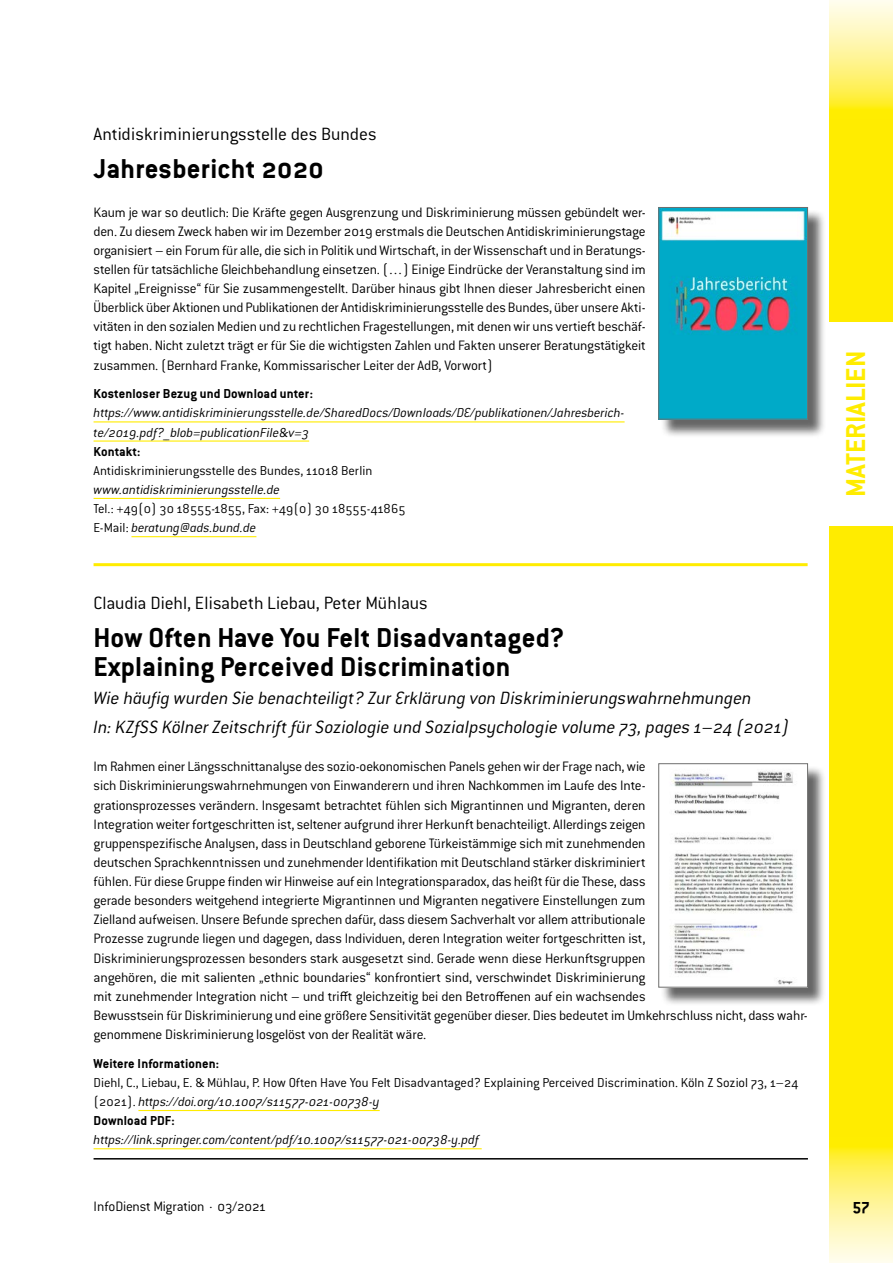
<style>
.page{position:relative;width:893px;height:1263px;background:#fff}
.page>*{position:absolute;margin:0;border:0;box-sizing:border-box;transform-origin:0 0}
.T02_Veranstaltungstitel{font:700 30px/28.7px "Conduit ITC Pro";letter-spacing:.01em;color:#000}
.t1{font:700 30px "Conduit ITC Pro";color:#ffec00}
.T03_Beschreibung_der_Veranstaltung{font:italic 300 19.5px "Conduit ITC Pro";color:#000}
.T01_Veranstalter_2ter{font:300 19.5px "Conduit ITC Pro";letter-spacing:-.01em;color:#000}
.T01_Veranstalter{font:300 19.5px "Conduit ITC Pro";color:#000}
.t2{font:700 18px "Conduit ITC Pro";color:#000}
.T05_Fließtext{font:300 15px/19.2px "Conduit ITC Pro";letter-spacing:-.015em;color:#000;text-align:justify}
.T07_Daten{font:italic 300 14.25px/19px "Conduit ITC Pro";color:#000}
.T07_Daten-2{font:300 14.25px/19px "Conduit ITC Pro";color:#000}
.T07_Daten-3{font:700 14.25px "Conduit ITC Pro";letter-spacing:.01em;color:#000}
.s1{font-style:normal}
.s2{font-style:italic}
</style>
<div class="page">
<div style="left:829px;top:119px;width:64px;height:1017px;background:#ffec00"></div>
<svg style="left:829px;top:1136px;width:64px;height:127px;background:#fff486"></svg>
<svg style="left:829px;top:0;width:64px;height:119px;background:#fff487"></svg>
<hr style="left:94px;top:1158px;width:714px;height:1px;background:#000">
<div style="left:829px;top:322px;width:64px;height:204px;background:#fff"></div>
<hr style="left:94px;top:421px;width:531px;height:1px;background:#ffec00">
<hr style="left:94px;top:440px;width:215px;height:2px;background:#ffec00">
<hr style="left:94px;top:498px;width:186px;height:1px;background:#ffec00">
<hr style="left:131px;top:536px;width:125px;height:1px;background:#ffec00">
<hr style="left:94px;top:563px;width:714px;height:3px;background:#ffec00">
<hr style="left:138px;top:1110px;width:242px;height:1px;background:#ffec00">
<hr style="left:94px;top:1148px;width:388px;height:1px;background:#ffec00">
<div style="left:661px;top:210px;width:166px;height:228px;background:#000;opacity:.6"></div>
<img style="left:660px;top:209px;width:146px;height:208px">
<div style="left:658px;top:207px;width:150px;height:212px;border:1px solid #6f6f6e"></div>
<div style="left:661px;top:766px;width:166px;height:240px;background:#000;opacity:.6"></div>
<img style="left:661px;top:766px;width:145px;height:219px">
<div style="left:658px;top:763px;width:150px;height:224px;border:1px solid #6f6f6e"></div>
<p class="T01_Veranstalter" style="left:94px;top:123px;width:285px">Antidiskriminierungsstelle des Bundes</p>
<h1 class="T02_Veranstaltungstitel" style="left:94px;top:154px;width:232px">Jahresbericht 2020</h1>
<p class="T05_Fließtext" style="left:94px;top:202px;width:554px">Kaum je war so deutlich: Die Kräfte gegen Ausgrenzung und Diskriminierung müssen gebündelt wer&shy;den. Zu diesem Zweck haben wir im Dezember 2019 erstmals die Deutschen Antidiskriminierungstage organisiert – ein Forum für alle, die sich in Politik und Wirtschaft, in der Wissenschaft und in Beratungs&shy;stellen für tatsächliche Gleichbehandlung einsetzen. (…) Einige Eindrücke der Veranstaltung sind im Kapitel „Ereignisse“ für Sie zusammengestellt. Darüber hinaus gibt Ihnen dieser Jahresbericht einen Überblick über Aktionen und Publikationen der Antidiskriminierungsstelle des Bundes, über unsere Akti&shy;vitäten in den sozialen Medien und zu rechtlichen Fragestellungen, mit denen wir uns vertieft beschäf&shy;tigt haben. Nicht zuletzt trägt er für Sie die wichtigsten Zahlen und Fakten unserer Beratungstätigkeit zusammen. (Bernhard Franke, Kommissarischer Leiter der AdB, Vorwort)</p>
<p class="T07_Daten-3" style="left:94px;top:386px;width:221px">Kostenloser Bezug und Download unter:</p>
<p class="T07_Daten" style="left:94px;top:404px;width:533px">https://www.antidiskriminierungsstelle.de/SharedDocs/Downloads/DE/publikationen/Jahresberich&shy;te/2019.pdf?__blob=publicationFile&amp;v=3</p>
<p class="T07_Daten-3" style="left:94px;top:443px;width:48px">Kontakt:</p>
<p class="T07_Daten-2" style="left:94px;top:461px;width:281px">Antidiskriminierungsstelle des Bundes, 11018 Berlin</p>
<p class="T07_Daten" style="left:94px;top:480px;width:188px">www.antidiskriminierungsstelle.de</p>
<p class="T07_Daten-2" style="left:94px;top:499px;width:313px">Tel.: +49(0) 30 18555-1855, Fax: +49(0) 30 18555-41865</p>
<p class="T07_Daten" style="left:94px;top:518px;width:164px"><span class="s1">E-Mail:</span> beratung@ads.bund.de</p>
<p class="T01_Veranstalter_2ter" style="left:94px;top:592px;width:336px">Claudia Diehl, Elisabeth Liebau, Peter Mühlaus</p>
<h1 class="T02_Veranstaltungstitel" style="left:94px;top:623px;width:472px">How Often Have You Felt Disadvantaged?<br>Explaining Perceived Discrimination</h1>
<p class="T03_Beschreibung_der_Veranstaltung" style="left:94px;top:688px;width:659px">Wie häufig wurden Sie benachteiligt? Zur Erklärung von Diskriminierungswahrnehmungen</p>
<p class="T03_Beschreibung_der_Veranstaltung" style="left:94px;top:716px;width:697px">In: KZfSS Kölner Zeitschrift für Soziologie und Sozialpsychologie volume 73, pages 1–24 (2021)</p>
<p class="T05_Fließtext" style="left:94px;top:757px;width:716px;text-align:left">Im Rahmen einer Längsschnittanalyse des sozio-oekonomischen Panels gehen wir der Frage nach, wie<br>sich Diskriminierungswahrnehmungen von Einwanderern und ihren Nachkommen im Laufe des Inte-<br>grationsprozesses verändern. Insgesamt betrachtet fühlen sich Migrantinnen und Migranten, deren<br>Integration weiter fortgeschritten ist, seltener aufgrund ihrer Herkunft benachteiligt. Allerdings zeigen<br>gruppenspezifische Analysen, dass in Deutschland geborene Türkeistämmige sich mit zunehmenden<br>deutschen Sprachkenntnissen und zunehmender Identifikation mit Deutschland stärker diskriminiert<br>fühlen. Für diese Gruppe finden wir Hinweise auf ein Integrationsparadox, das heißt für die These, dass<br>gerade besonders weitgehend integrierte Migrantinnen und Migranten negativere Einstellungen zum<br>Zielland aufweisen. Unsere Befunde sprechen dafür, dass diesem Sachverhalt vor allem attributionale<br>Prozesse zugrunde liegen und dagegen, dass Individuen, deren Integration weiter fortgeschritten ist,<br>Diskriminierungsprozessen besonders stark ausgesetzt sind. Gerade wenn diese Herkunftsgruppen<br>angehören, die mit salienten „ethnic boundaries“ konfrontiert sind, verschwindet Diskriminierung<br>mit zunehmender Integration nicht – und trifft gleichzeitig bei den Betroffenen auf ein wachsendes<br>Bewusstsein für Diskriminierung und eine größere Sensitivität gegenüber dieser. Dies bedeutet im Umkehrschluss nicht, dass wahr&shy;genommene Diskriminierung losgelöst von der Realität wäre.</p>
<p class="T07_Daten-3" style="left:94px;top:1055px;width:127px">Weitere Informationen:</p>
<p class="T07_Daten-2" style="left:94px;top:1073px;width:706px">Diehl, C., Liebau, E. &amp; Mühlau, P. How Often Have You Felt Disadvantaged? Explaining Perceived Discrimination. Köln Z Soziol 73, 1–24 (2021). <span class="s2">https://doi.org/10.1007/s11577-021-00738-y</span></p>
<p class="T07_Daten-3" style="left:94px;top:1112px;width:83px">Download PDF:</p>
<p class="T07_Daten" style="left:94px;top:1130px;width:387px">https://link.springer.com/content/pdf/10.1007/s11577-021-00738-y.pdf</p>
<h1 class="t1" style="left:838px;top:497px;width:148px;rotate:-90deg">MATERIALIEN</h1>
<p class="T05_Fließtext" style="left:94px;top:1197px;width:174px">InfoDienst Migration · 03/2021</p>
<p class="t2" style="left:853px;top:1195px;width:18px">57</p>
</div>
